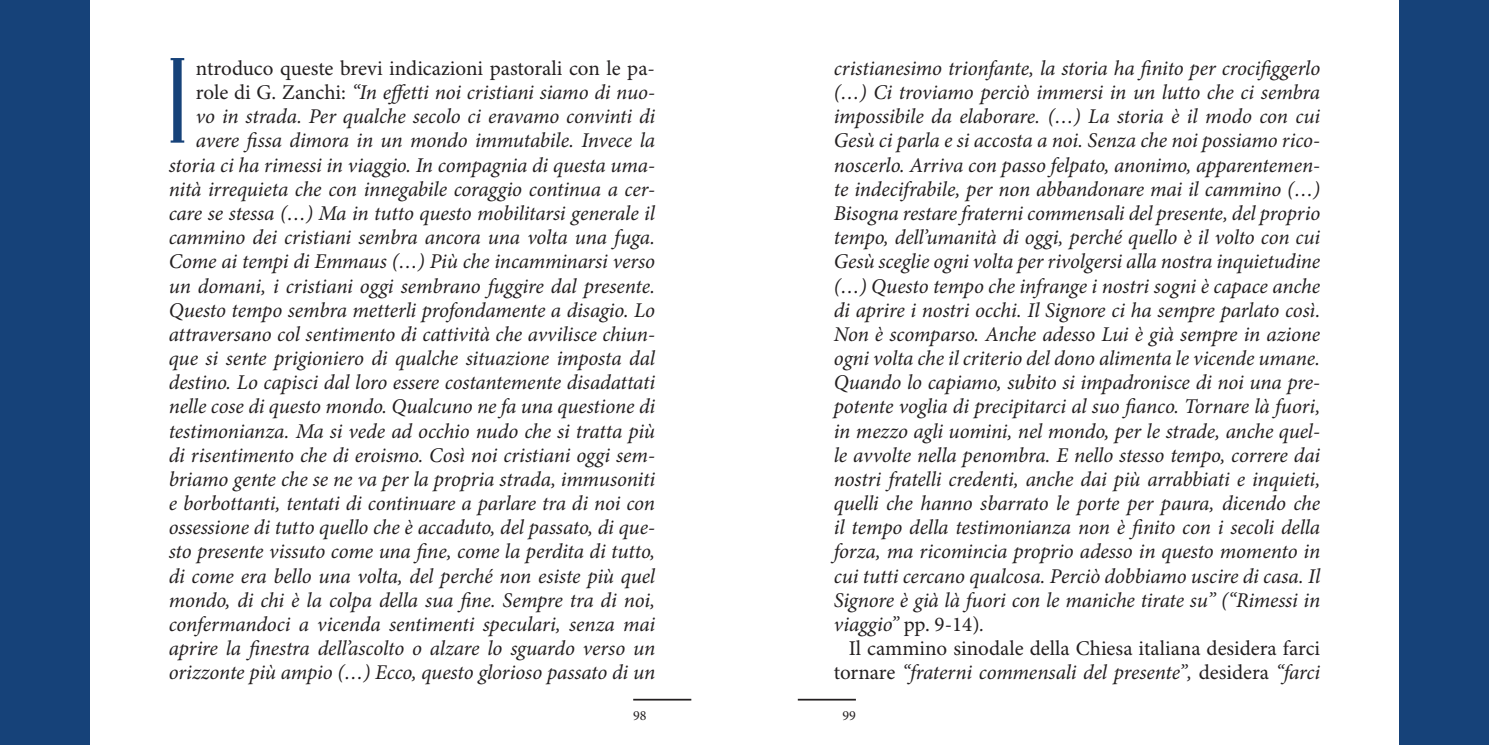
<style>
.page{position:relative;width:1489px;height:745px;background:#fff}
.page>*{position:absolute;margin:0;border:0;box-sizing:border-box;transform-origin:0 0}
.t1{font:120.75px "Niagara";color:#164279;scale:.87 1}
.t2{font:italic 21px/24.2px "Minion Pro";letter-spacing:-.01em;color:#231f20;text-align:right}
.t3{font:21px/24.2px "Minion Pro";color:#231f20;text-align:right}
.t4{font:14px "Minion Pro";color:#231f20}
.s1{font-style:normal}
.s2{font-style:italic}
</style>
<div class="page">
<hr style="left:797px;top:698px;width:58px;height:2px;background:#231f20">
<hr style="left:633px;top:698px;width:58px;height:2px;background:#231f20">
<div style="left:0;top:0;width:89px;height:744px;background:#164279"></div>
<div style="left:1399px;top:0;width:89px;height:744px;background:#164279"></div>
<h1 class="t1" style="left:169px;top:37px;width:21px">I</h1>
<p class="t2" style="left:169px;top:56px;width:488px"><span class="s1">ntroduco queste brevi indicazioni pastorali con le pa&shy;role di G. Zanchi:</span> “In effetti noi cristiani siamo di nuo-<br>vo in strada. Per qualche secolo ci eravamo convinti di avere fissa dimora in un mondo immutabile. Invece la storia ci ha rimessi in viaggio. In compagnia di questa uma&shy;nità irrequieta che con innegabile coraggio continua a cer&shy;care se stessa (…) Ma in tutto questo mobilitarsi generale il cammino dei cristiani sembra ancora una volta una fuga.<br>Come ai tempi di Emmaus (…) Più che incamminarsi verso un domani, i cristiani oggi sembrano fuggire dal presente.<br>Questo tempo sembra metterli profondamente a disagio. Lo attraversano col sentimento di cattività che avvilisce chiun&shy;que si sente prigioniero di qualche situazione imposta dal destino. Lo capisci dal loro essere costantemente disadattati nelle cose di questo mondo. Qualcuno ne fa una questione di testimonianza. Ma si vede ad occhio nudo che si tratta più di risentimento che di eroismo. Così noi cristiani oggi sem&shy;briamo gente che se ne va per la propria strada, immusoniti e borbottanti, tentati di continuare a parlare tra di noi con ossessione di tutto quello che è accaduto, del passato, di que&shy;sto presente vissuto come una fine, come la perdita di tutto, di come era bello una volta, del perché non esiste più quel mondo, di chi è la colpa della sua fine. Sempre tra di noi, confermandoci a vicenda sentimenti speculari, senza mai aprire la finestra dell’ascolto o alzare lo sguardo verso un orizzonte più ampio (…) Ecco, questo glorioso passato di un</p>
<p class="t2" style="left:833px;top:56px;width:488px;text-align:justify">cristianesimo trionfante, la storia ha finito per crocifiggerlo (…) Ci troviamo perciò immersi in un lutto che ci sembra impossibile da elaborare. (…) La storia è il modo con cui Gesù ci parla e si accosta a noi. Senza che noi possiamo rico&shy;noscerlo. Arriva con passo felpato, anonimo, apparentemen&shy;te indecifrabile, per non abbandonare mai il cammino (…)<br>Bisogna restare fraterni commensali del presente, del proprio tempo, dell’umanità di oggi, perché quello è il volto con cui Gesù sceglie ogni volta per rivolgersi alla nostra inquietudine (…) Questo tempo che infrange i nostri sogni è capace anche di aprire i nostri occhi. Il Signore ci ha sempre parlato così.<br>Non è scomparso. Anche adesso Lui è già sempre in azione ogni volta che il criterio del dono alimenta le vicende umane.<br>Quando lo capiamo, subito si impadronisce di noi una pre&shy;potente voglia di precipitarci al suo fianco. Tornare là fuori, in mezzo agli uomini, nel mondo, per le strade, anche quel&shy;le avvolte nella penombra. E nello stesso tempo, correre dai nostri fratelli credenti, anche dai più arrabbiati e inquieti, quelli che hanno sbarrato le porte per paura, dicendo che il tempo della testimonianza non è finito con i secoli della forza, ma ricomincia proprio adesso in questo momento in cui tutti cercano qualcosa. Perciò dobbiamo uscire di casa. Il Signore è già là fuori con le maniche tirate su” (“Rimessi in viaggio” <span class="s1">pp. 9-14)</span>.</p>
<p class="t3" style="left:833px;top:636px;width:488px">Il cammino sinodale della Chiesa italiana desidera farci tornare <span class="s2">“fraterni commensali del presente”,</span> desidera <span class="s2">“farci</span></p>
<p class="t4" style="left:633px;top:707px;width:15px">98</p>
<p class="t4" style="left:842px;top:707px;width:15px">99</p>
</div>
